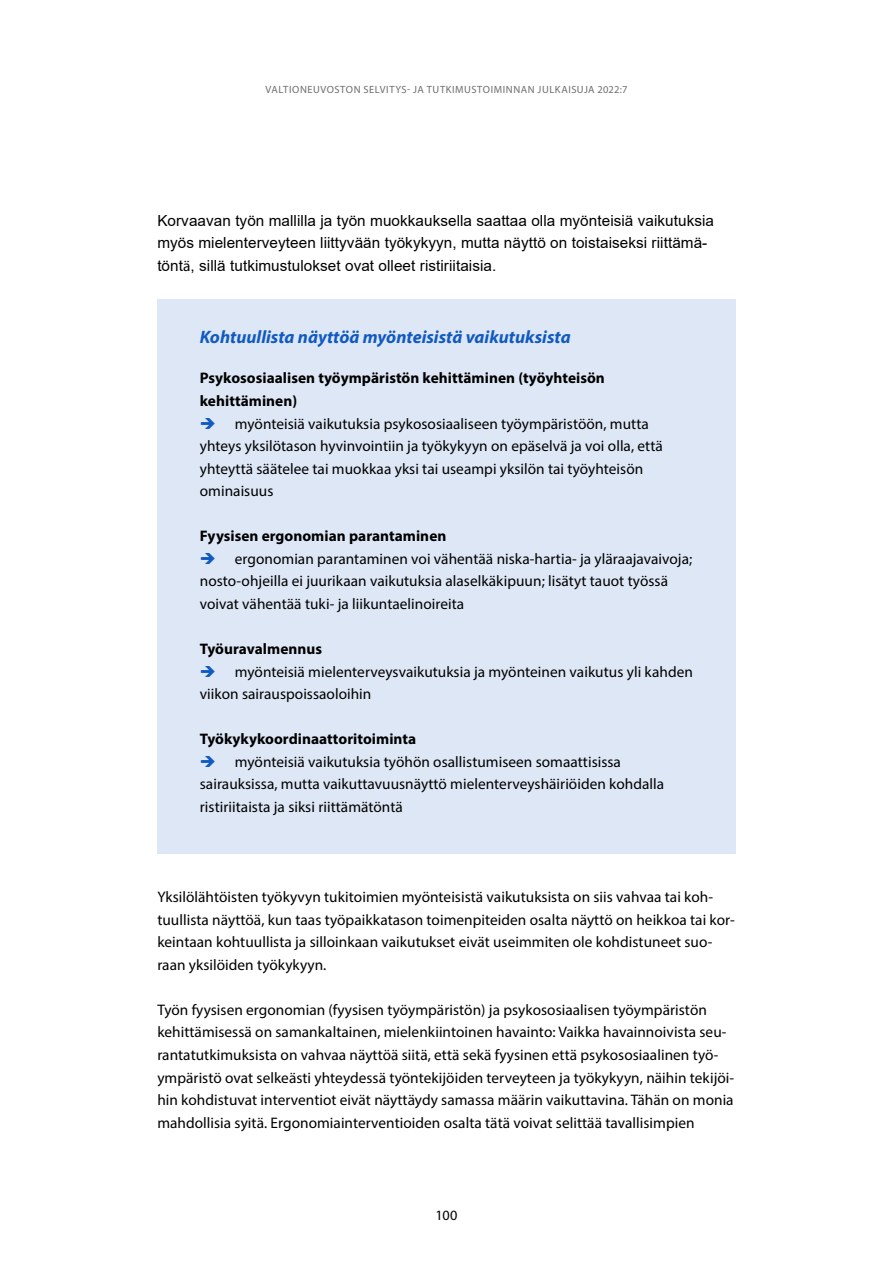
<style>
.page{position:relative;width:893px;height:1263px;background:#fff}
.page>*{position:absolute;margin:0;border:0;box-sizing:border-box;transform-origin:0 0}
.laatikko-otsikko{font:italic 700 18px "Myriad Pro";color:#115ac0}
._01_Leipä{font:15.3px/22.5px "Myriad Pro";letter-spacing:.005em;color:#000}
.Laatikkoteksti{font:15.3px/22.5px "Myriad Pro";letter-spacing:.005em;color:#000}
._01_Leipä-2{font:15.3px/22.5px "Arial";letter-spacing:.005em;color:#000}
.Laatikkoteksti-2{font:700 15.3px/22.5px "Myriad Pro";letter-spacing:.005em;color:#000}
.t1{font:14.25px "Myriad Pro";color:#000}
.t2{font:10.5px "Myriad Pro";letter-spacing:.015em;color:#6e6e6d}
.s1{font-family:"Myriad Pro"}
.s2{color:#115ac0}
</style>
<div class="page">
<div style="left:157px;top:299px;width:579px;height:69px;background:#dee7f6"></div>
<div style="left:157px;top:351px;width:579px;height:187px;background:#dee7f6"></div>
<div style="left:157px;top:508px;width:579px;height:143px;background:#dee7f6"></div>
<div style="left:157px;top:621px;width:579px;height:120px;background:#dee7f6"></div>
<div style="left:157px;top:711px;width:579px;height:143px;background:#dee7f6"></div>
<p class="t2" style="left:266px;top:83px;width:14px">Valtioneuvoston</p>
<p class="t2" style="left:364px;top:83px;width:7px">selvitys</p>
<p class="t2" style="left:407px;top:83px;width:27px">- ja tutkimustoiminnan</p>
<p class="t2" style="left:537px;top:83px;width:7px">julkaisuja</p>
<p class="t2" style="left:597px;top:83px;width:32px">2022:7</p>
<p class="_01_Leipä-2" style="left:157px;top:209px;width:558px">Korvaavan työn mallilla ja työn muokkauksella saattaa olla myönteisiä vaikutuksia myös mielenterveyteen liittyvään työkykyyn, mutta näyttö on toistaiseksi riittämä&shy;tönt<span class="s1">ä</span>, sillä tutkimustulokset ovat olleet ristiriitaisia.</p>
<p class="laatikko-otsikko" style="left:200px;top:325px;width:372px">Kohtuullista näyttöä myönteisistä vaikutuksista</p>
<p class="Laatikkoteksti-2" style="left:200px;top:366px;width:407px">Psykososiaalisen työympäristön kehittäminen (työyhteisön kehittäminen)</p>
<p class="Laatikkoteksti" style="left:200px;top:412px;width:464px"><span class="s2">➔</span> myönteisiä vaikutuksia psykososiaaliseen työympäristöön, mutta yhteys yksilötason hyvinvointiin ja työkykyyn on epäselvä ja voi olla, että yhteyttä säätelee tai muokkaa yksi tai useampi yksilön tai työyhteisön ominaisuus</p>
<p class="Laatikkoteksti-2" style="left:200px;top:524px;width:248px">Fyysisen ergonomian parantaminen</p>
<p class="Laatikkoteksti" style="left:200px;top:547px;width:494px"><span class="s2">➔</span> ergonomian parantaminen voi vähentää niska-hartia- ja yläraajavaivoja; nosto-ohjeilla ei juurikaan vaikutuksia alaselkäkipuun; lisätyt tauot työssä voivat vähentää tuki- ja liikuntaelinoireita</p>
<p class="Laatikkoteksti-2" style="left:200px;top:637px;width:124px">Työuravalmennus</p>
<p class="Laatikkoteksti" style="left:200px;top:660px;width:495px"><span class="s2">➔</span> myönteisiä mielenterveysvaikutuksia ja myönteinen vaikutus yli kahden viikon sairauspoissaoloihin</p>
<p class="Laatikkoteksti-2" style="left:200px;top:727px;width:218px">Työkykykoordinaattoritoiminta</p>
<p class="Laatikkoteksti" style="left:200px;top:750px;width:466px"><span class="s2">➔</span> myönteisiä vaikutuksia työhön osallistumiseen somaattisissa sairauksissa, mutta vaikuttavuusnäyttö mielenterveyshäiriöiden kohdalla ristiriitaista ja siksi riittämätöntä</p>
<p class="_01_Leipä" style="left:157px;top:885px;width:579px">Yksilölähtöisten työkyvyn tukitoimien myönteisistä vaikutuksista on siis vahvaa tai koh&shy;tuullista näyttöä, kun taas työpaikkatason toimenpiteiden osalta näyttö on heikkoa tai kor&shy;keintaan kohtuullista ja silloinkaan vaikutukset eivät useimmiten ole kohdistuneet suo&shy;raan yksilöiden työkykyyn.</p>
<p class="_01_Leipä" style="left:157px;top:998px;width:578px">Työn fyysisen ergonomian (fyysisen työympäristön) ja psykososiaalisen työympäristön kehittämisessä on samankaltainen, mielenkiintoinen havainto: Vaikka havainnoivista seu&shy;rantatutkimuksista on vahvaa näyttöä siitä, että sekä fyysinen että psykososiaalinen työ&shy;ympäristö ovat selkeästi yhteydessä työntekijöiden terveyteen ja työkykyyn, näihin tekijöi&shy;hin kohdistuvat interventiot eivät näyttäydy samassa määrin vaikuttavina. Tähän on monia mahdollisia syitä. Ergonomiainterventioiden osalta tätä voivat selittää tavallisimpien</p>
<p class="t1" style="left:436px;top:1206px;width:23px">100</p>
</div>
